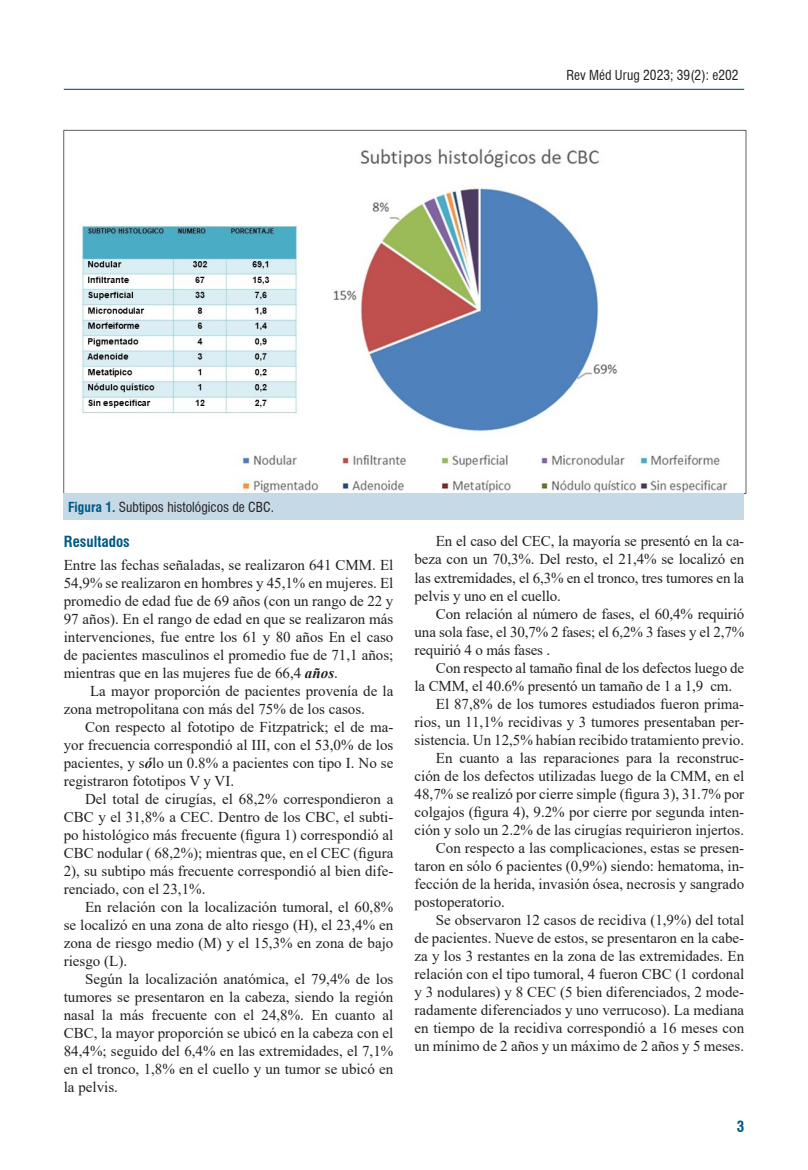
<style>
.page{position:relative;width:808px;height:1170px;background:#fff}
.page>*{position:absolute;margin:0;border:0;box-sizing:border-box;transform-origin:0 0}
.Texto_CORRIDO{font:15px/18px "Times New Roman";color:#231f20;text-align:justify}
.Texto_CORRIDO_s_Sang{font:15px/18px "Times New Roman";color:#231f20;text-align:justify}
.Subtitulo{font:700 condensed 15px "Swiss 721 BT";color:#005883}
.Figura{font:condensed 13.5px "Swiss 721 BT";color:#231f20}
.s1{font-weight:700;color:#005883}
.s2{font-weight:700;font-style:italic}
</style>
<div class="page">
<hr style="left:64px;top:89px;width:680px;height:1px;background:#005883">
<img style="left:63px;top:129px;width:684px;height:367px">
<div style="left:64px;top:493px;width:680px;height:26px;background:#c5d9e7"></div>
<p class="Figura" style="left:566px;top:67px;width:173px">Rev Méd Urug 2023; 39(2): e202</p>
<p class="Figura" style="left:68px;top:499px;width:208px"><span class="s1">Figura 1.</span> Subtipos histológicos de CBC.</p>
<p class="Subtitulo" style="left:64px;top:533px;width:67px">Resultados</p>
<p class="Texto_CORRIDO_s_Sang" style="left:64px;top:555px;width:331px">Entre las fechas señaladas, se realizaron 641 CMM. El 54,9% se realizaron en hombres y 45,1% en mujeres. El promedio de edad fue de 69 años (con un rango de 22 y 97 años). En el rango de edad en que se realizaron más intervenciones, fue entre los 61 y 80 años En el caso de pacientes masculinos el promedio fue de 71,1 años; mientras que en las mujeres fue de 66,4 <span class="s2">años</span>.</p>
<p class="Texto_CORRIDO" style="left:64px;top:681px;width:331px;text-indent:26px">La mayor proporción de pacientes provenía de la zona metropolitana con más del 75% de los casos.</p>
<p class="Texto_CORRIDO" style="left:64px;top:717px;width:331px;text-indent:21px">Con respecto al fototipo de Fitzpatrick; el de ma&shy;yor frecuencia correspondió al III, con el 53,0% de los pacientes, y s<span class="s2">ó</span>lo un 0.8% a pacientes con tipo I. No se registraron fototipos V y VI.</p>
<p class="Texto_CORRIDO" style="left:64px;top:789px;width:331px;text-indent:21px">Del total de cirugías, el 68,2% correspondieron a CBC y el 31,8% a CEC. Dentro de los CBC, el subti&shy;po histológico más frecuente (figura 1) correspondió al CBC nodular ( 68,2%); mientras que, en el CEC (figura 2), su subtipo más frecuente correspondió al bien dife&shy;renciado, con el 23,1%.</p>
<p class="Texto_CORRIDO" style="left:64px;top:897px;width:331px;text-indent:21px">En relación con la localización tumoral, el 60,8% se localizó en una zona de alto riesgo (H), el 23,4% en zona de riesgo medio (M) y el 15,3% en zona de bajo riesgo (L).</p>
<p class="Texto_CORRIDO" style="left:64px;top:969px;width:331px;text-indent:21px">Según la localización anatómica, el 79,4% de los tumores se presentaron en la cabeza, siendo la región nasal la más frecuente con el 24,8%. En cuanto al CBC, la mayor proporción se ubicó en la cabeza con el 84,4%; seguido del 6,4% en las extremidades, el 7,1% en el tronco, 1,8% en el cuello y un tumor se ubicó en la pelvis.</p>
<p class="Texto_CORRIDO" style="left:415px;top:532px;width:331px;text-indent:21px">En el caso del CEC, la mayoría se presentó en la ca&shy;beza con un 70,3%. Del resto, el 21,4% se localizó en las extremidades, el 6,3% en el tronco, tres tumores en la pelvis y uno en el cuello.</p>
<p class="Texto_CORRIDO" style="left:415px;top:604px;width:331px;text-indent:21px">Con relación al número de fases, el 60,4% requirió una sola fase, el 30,7% 2 fases; el 6,2% 3 fases y el 2,7% requirió 4 o más fases .</p>
<p class="Texto_CORRIDO" style="left:415px;top:658px;width:331px;text-indent:21px">Con respecto al tamaño final de los defectos luego de la CMM, el 40.6% presentó un tamaño de 1 a 1,9 cm.</p>
<p class="Texto_CORRIDO" style="left:415px;top:694px;width:331px;text-indent:21px">El 87,8% de los tumores estudiados fueron prima&shy;rios, un 11,1% recidivas y 3 tumores presentaban per&shy;sistencia. Un 12,5% habían recibido tratamiento previo.</p>
<p class="Texto_CORRIDO" style="left:415px;top:748px;width:331px;text-indent:21px">En cuanto a las reparaciones para la reconstruc&shy;ción de los defectos utilizadas luego de la CMM, en el 48,7% se realizó por cierre simple (figura 3), 31.7% por colgajos (figura 4), 9.2% por cierre por segunda inten&shy;ción y solo un 2.2% de las cirugías requirieron injertos.</p>
<p class="Texto_CORRIDO" style="left:415px;top:838px;width:331px;text-indent:21px">Con respecto a las complicaciones, estas se presen&shy;taron en sólo 6 pacientes (0,9%) siendo: hematoma, in&shy;fección de la herida, invasión ósea, necrosis y sangrado postoperatorio.</p>
<p class="Texto_CORRIDO" style="left:415px;top:910px;width:331px;text-indent:21px">Se observaron 12 casos de recidiva (1,9%) del total de pacientes. Nueve de estos, se presentaron en la cabe&shy;za y los 3 restantes en la zona de las extremidades. En relación con el tipo tumoral, 4 fueron CBC (1 cordonal y 3 nodulares) y 8 CEC (5 bien diferenciados, 2 mode&shy;radamente diferenciados y uno verrucoso). La mediana en tiempo de la recidiva correspondió a 16 meses con un mínimo de 2 años y un máximo de 2 años y 5 meses.</p>
<p class="Subtitulo" style="left:737px;top:1117px;width:9px">3</p>
</div>
